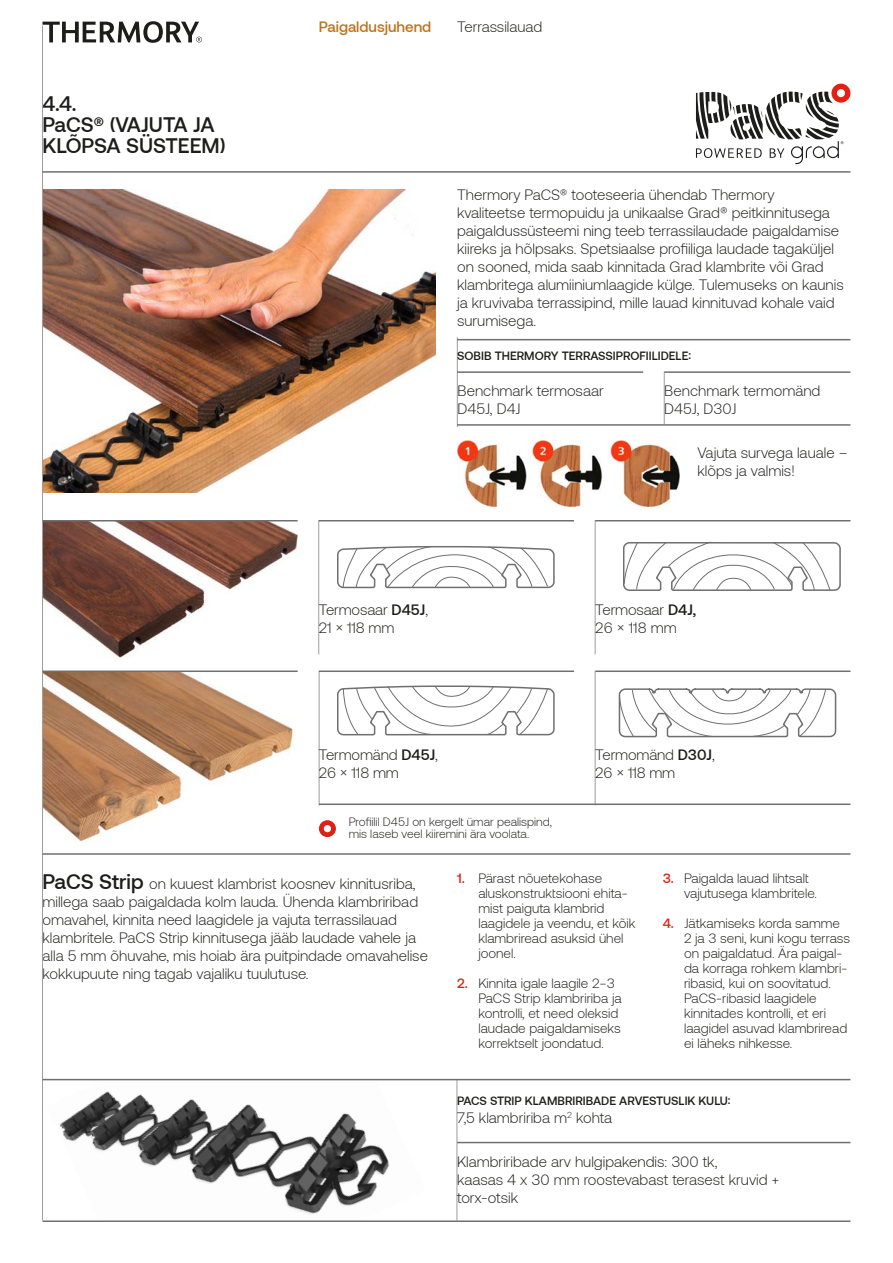
<style>
.page{position:relative;width:893px;height:1263px;background:#fff}
.page>*{position:absolute;margin:0;border:0;box-sizing:border-box;transform-origin:0 0}
.t1{font:500 21px/21px "Aeonik";color:#1d1d1b}
.t2{font:300 15px/18px "Aeonik";color:#1d1d1b}
.t3{font:500 15px "Aeonik";color:#bc731e}
.t4{font:300 13.5px/15px "Aeonik";color:#1d1d1b}
.t5{font:500 12px "Aeonik";color:#1d1d1b}
.t6{font:300 12px/12px "Aeonik";color:#1d1d1b}
.s1{font-weight:500}
.s2{font-weight:500;font-size:21px}
.s3{font-weight:500;color:#de2115}
</style>
<div class="page">
<img style="left:59px;top:1091px;width:330px;height:123px">
<img style="left:43px;top:189px;width:393px;height:303px">
<img style="left:43px;top:521px;width:255px;height:137px">
<img style="left:43px;top:672px;width:250px;height:170px">
<svg style="left:43px;top:21px;width:159px;height:22px"></svg>
<hr style="left:318px;top:520px;width:1px;height:134px;background:#9d9d9c">
<hr style="left:319px;top:671px;width:1px;height:134px;background:#9d9d9c">
<hr style="left:595px;top:520px;width:1px;height:134px;background:#9d9d9c">
<hr style="left:595px;top:671px;width:1px;height:134px;background:#9d9d9c">
<hr style="left:457px;top:337px;width:1px;height:90px;background:#9d9d9c">
<hr style="left:664px;top:371px;width:1px;height:53px;background:#9d9d9c">
<hr style="left:457px;top:1080px;width:1px;height:140px;background:#9d9d9c">
<hr style="left:42px;top:26px;width:1px;height:1194px;background:#9d9d9c">
<hr style="left:43px;top:171px;width:807px;height:2px;background:#706f6f">
<hr style="left:43px;top:520px;width:255px;height:1px;background:#706f6f">
<hr style="left:43px;top:670px;width:255px;height:2px;background:#706f6f">
<hr style="left:319px;top:670px;width:255px;height:2px;background:#706f6f">
<hr style="left:319px;top:803px;width:531px;height:2px;background:#706f6f">
<hr style="left:595px;top:670px;width:255px;height:2px;background:#706f6f">
<hr style="left:319px;top:520px;width:255px;height:1px;background:#706f6f">
<hr style="left:595px;top:520px;width:255px;height:1px;background:#706f6f">
<hr style="left:43px;top:1079px;width:807px;height:1px;background:#706f6f">
<hr style="left:43px;top:1220px;width:807px;height:2px;background:#706f6f">
<hr style="left:457px;top:1142px;width:393px;height:1px;background:#706f6f">
<hr style="left:43px;top:853px;width:807px;height:2px;background:#706f6f">
<hr style="left:457px;top:339px;width:393px;height:1px;background:#706f6f">
<hr style="left:457px;top:424px;width:393px;height:2px;background:#706f6f">
<hr style="left:457px;top:371px;width:186px;height:2px;background:#706f6f">
<hr style="left:664px;top:371px;width:186px;height:2px;background:#706f6f">
<svg style="left:337px;top:546px;width:218px;height:43px"></svg>
<svg style="left:623px;top:541px;width:218px;height:50px"></svg>
<svg style="left:319px;top:820px;width:17px;height:17px"></svg>
<svg style="left:696px;top:83px;width:155px;height:81px"></svg>
<img style="left:457px;top:441px;width:222px;height:65px">
<svg style="left:337px;top:685px;width:218px;height:51px"></svg>
<svg style="left:618px;top:688px;width:219px;height:50px"></svg>
<h1 class="t1" style="left:43px;top:95px;width:185px">4.4.<br>PaCS® (VAJUTA JA<br>KLÕPSA SÜSTEEM)</h1>
<p class="t3" style="left:319px;top:21px;width:114px">Paigaldusjuhend</p>
<p class="t2" style="left:457px;top:19px;width:87px">Terrassilauad</p>
<p class="t2" style="left:457px;top:185px;width:388px">Thermory PaCS® tooteseeria ühendab Thermory kvaliteetse termopuidu ja unikaalse Grad® peitkinnitusega paigaldussüsteemi ning teeb terrassilaudade paigaldamise kiireks ja hõlpsaks. Spetsiaalse profiiliga laudade tagaküljel on sooned, mida saab kinnitada Grad klambrite või Grad klambritega alumiiniumlaagide külge. Tulemuseks on kaunis ja kruvivaba terrassipind, mille lauad kinnituvad kohale vaid surumisega.</p>
<p class="t5" style="left:457px;top:349px;width:235px">SOBIB THERMORY TERRASSIPROFIILIDELE:</p>
<p class="t2" style="left:458px;top:381px;width:148px">Benchmark termosaar<br>D45J, D4J</p>
<p class="t2" style="left:664px;top:381px;width:158px">Benchmark termomänd<br>D45J, D30J</p>
<p class="t2" style="left:697px;top:445px;width:152px">Vajuta survega lauale – klõps ja valmis!</p>
<p class="t2" style="left:319px;top:602px;width:111px">Termosaar <span class="s1">D45J</span>,<br>21 × 118 mm</p>
<p class="t2" style="left:595px;top:602px;width:102px">Termosaar <span class="s1">D4J,<br></span>26 × 118 mm</p>
<p class="t2" style="left:319px;top:747px;width:121px">Termomänd <span class="s1">D45J</span>,<br>26 × 118 mm</p>
<p class="t6" style="left:349px;top:816px;width:205px">Profiilil D45J on kergelt ümar pealispind, mis laseb veel kiiremini ära voolata.</p>
<p class="t2" style="left:595px;top:747px;width:121px">Termomänd <span class="s1">D30J</span>,<br>26 × 118 mm</p>
<p class="t2" style="left:43px;top:876px;width:387px"><span class="s2">PaCS Strip</span> on kuuest klambrist koosnev kinnitusriba, millega saab paigaldada kolm lauda. Ühenda klambriribad omavahel, kinnita need laagidele ja vajuta terrassilauad klambritele. PaCS Strip kinnitusega jääb laudade vahele ja alla 5 mm õhuvahe, mis hoiab ära puitpindade omavahelise kokkupuute ning tagab vajaliku tuulutuse.</p>
<p class="t4" style="left:478px;top:871px;width:159px;text-indent:-21px"><span class="s3">1.</span> Pärast nõuetekohase aluskonstruktsiooni ehita&shy;mist paiguta klambrid laagidele ja veendu, et kõik klambriread asuksid ühel joonel.</p>
<p class="t4" style="left:478px;top:976px;width:145px;text-indent:-21px"><span class="s3">2.</span> Kinnita igale laagile 2−3<br>PaCS Strip klambririba ja kontrolli, et need oleksid laudade paigaldamiseks korrektselt joondatud.</p>
<p class="t4" style="left:684px;top:871px;width:134px;text-indent:-21px"><span class="s3">3.</span> Paigalda lauad lihtsalt vajutusega klambritele.</p>
<p class="t4" style="left:684px;top:917px;width:168px;text-indent:-21px"><span class="s3">4.</span> Jätkamiseks korda samme<br>2 ja 3 seni, kuni kogu terrass on paigaldatud. Ära paigal&shy;da korraga rohkem klambri&shy;ribasid, kui on soovitatud.<br>PaCS-ribasid laagidele kinnitades kontrolli, et eri laagidel asuvad klambriread ei läheks nihkesse.</p>
<p class="t5" style="left:457px;top:1094px;width:275px">PACS STRIP KLAMBRIRIBADE ARVESTUSLIK KULU:</p>
<p class="t2" style="left:457px;top:1110px;width:157px">7,5 klambririba m<sup>2</sup> kohta</p>
<p class="t2" style="left:457px;top:1152px;width:324px">Klambriribade arv hulgipakendis: 300 tk,<br>kaasas 4 x 30 mm roostevabast terasest kruvid + torx-otsik</p>
</div>
